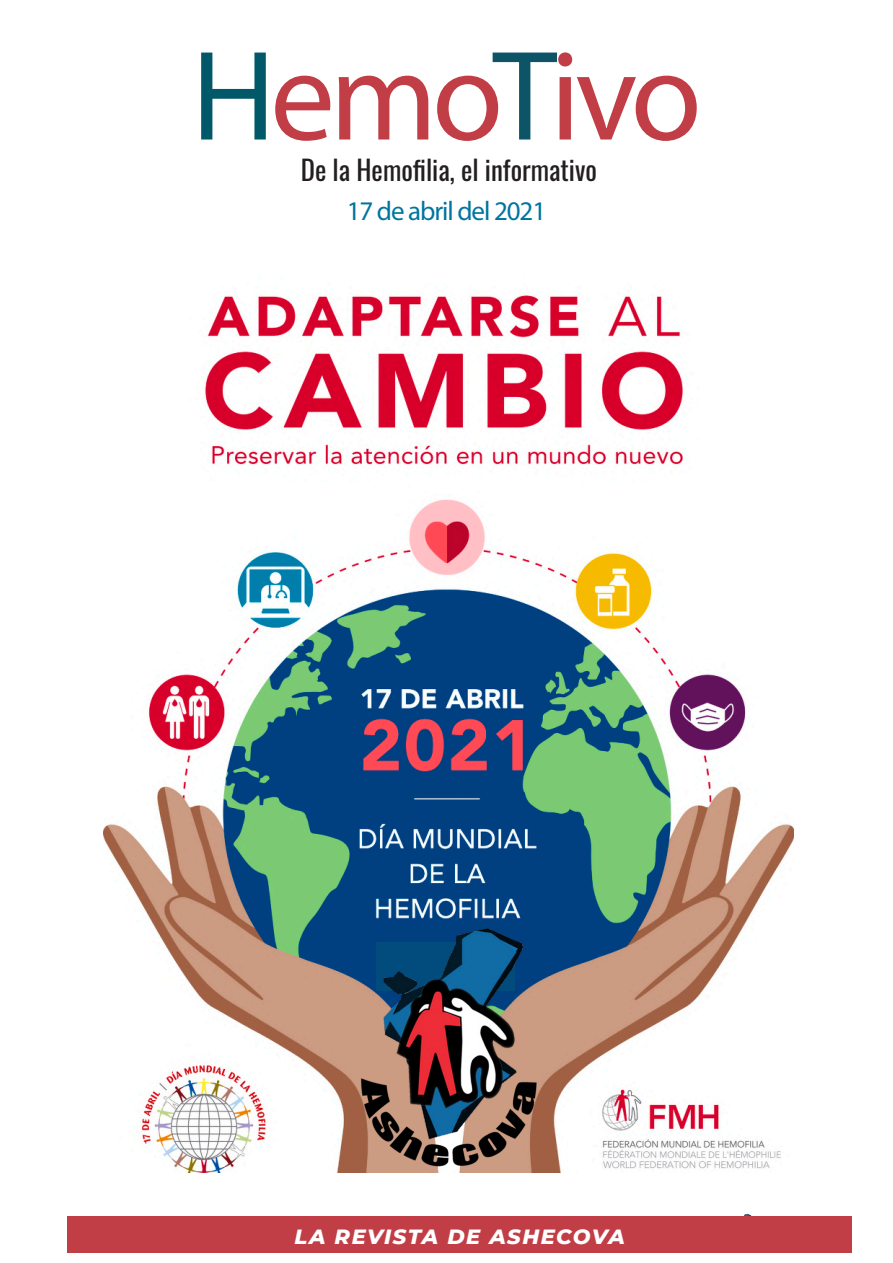
<style>
.page{position:relative;width:893px;height:1263px;background:#fff}
.page>*{position:absolute;margin:0;border:0;box-sizing:border-box;transform-origin:0 0}
.t1{font:129px "Myriad Pro";letter-spacing:-.04em;color:#c23e46}
.t2{font:27px "Oswald";color:#231f20}
.t3{font:27px "Myriad Pro";letter-spacing:-.04em;color:#00759f}
.t4{font:italic 800 21px "Montserrat";letter-spacing:.07em;color:#fff}
.s1{color:#015868}
.s2{color:#0d5466}
</style>
<div class="page">
<img style="left:744px;top:1213px;width:8px;height:3px">
<div style="left:67px;top:1216px;width:785px;height:36px;background:#c23e46"></div>
<img style="left:104px;top:295px;width:690px;height:878px">
<img style="left:330px;top:876px;width:236px;height:297px">
<p class="t1" style="left:191px;top:17px;width:512px"><span class="s1">H</span>emo<span class="s2">T</span>ivo</p>
<p class="t2" style="left:301px;top:146px;width:298px">De la Hemofilia, el informativo</p>
<p class="t3" style="left:347px;top:194px;width:201px">17 de abril del 2021</p>
<p class="t4" style="left:295px;top:1221px;width:332px">LA REVISTA DE ASHECOVA</p>
</div>
